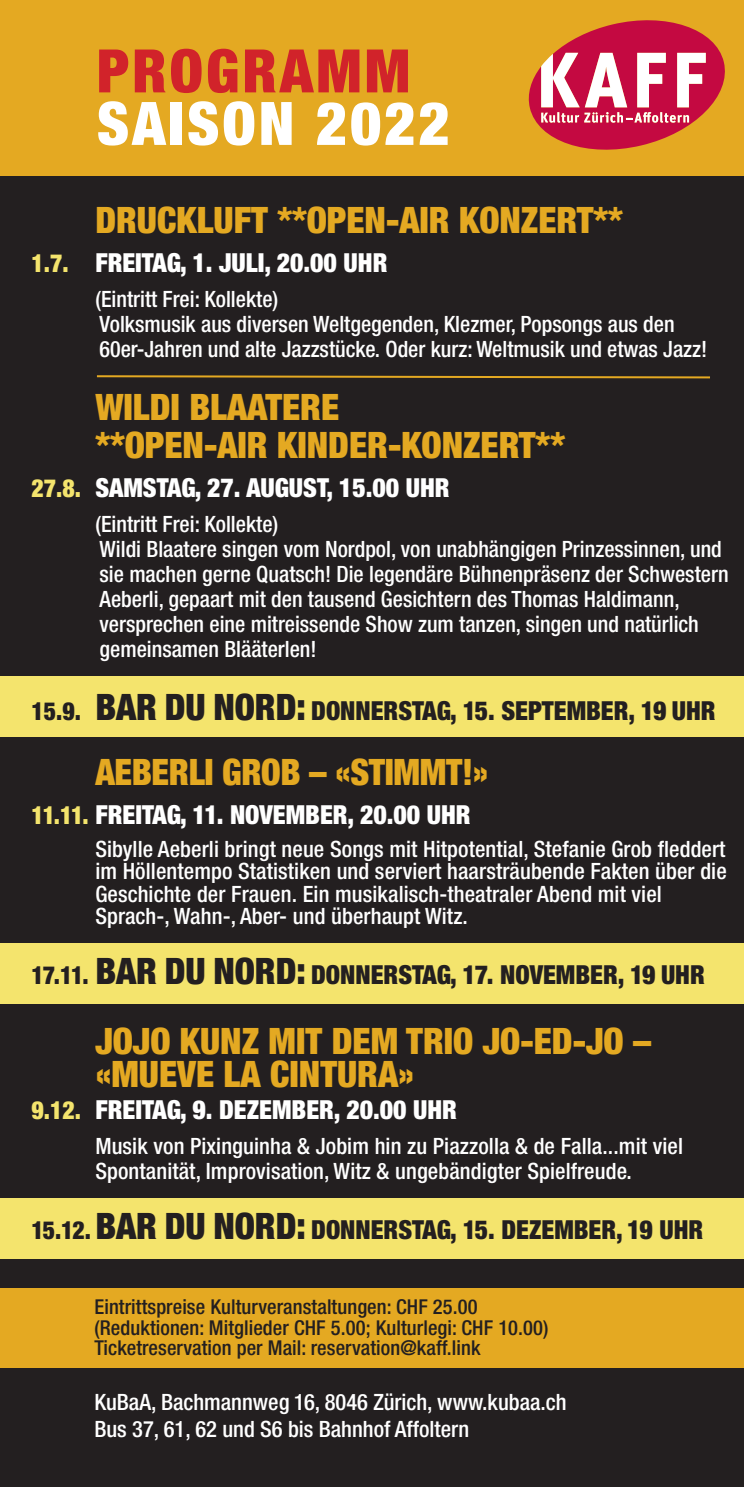
<style>
.page{position:relative;width:744px;height:1487px;background:#fff}
.page>*{position:absolute;margin:0;border:0;box-sizing:border-box;transform-origin:0 0}
.t1{font:900 condensed 60px "Helvetica Neue";letter-spacing:.05em;color:#fff}
.t2{font:900 condensed 60px "Helvetica Neue";letter-spacing:.05em;color:#d1232a}
.t3{font:900 condensed 36.25px/37.5px "Helvetica Neue";color:#e4a922}
.t4{font:900 condensed 26.25px "Helvetica Neue";color:#231f20}
.t5{font:900 condensed 26.25px "Helvetica Neue";color:#fff}
.t6{font:500 condensed 22.5px/25px "Helvetica Neue";color:#fff}
.t7{font:500 condensed 20.5px/20.5px "Helvetica Neue";letter-spacing:.005em;color:#231f20}
.s1{font-size:25px;color:#f4e46d}
.s2{font-size:25px}
.s3{font-size:36.25px}
</style>
<div class="page">
<div style="left:0;top:166px;width:744px;height:1320px;background:#231f20"></div>
<div style="left:0;top:676px;width:744px;height:61px;background:#f4e46d"></div>
<div style="left:0;top:943px;width:744px;height:60px;background:#f4e46d"></div>
<div style="left:0;top:1198px;width:744px;height:60px;background:#f4e46d"></div>
<div style="left:0;top:1288px;width:744px;height:79px;background:#e4a922"></div>
<svg style="left:96px;top:375px;width:614px;height:4px"></svg>
<div style="left:0;top:0;width:744px;height:176px;background:#e4a922"></div>
<svg style="left:529px;top:20px;width:196px;height:130px"></svg>
<h1 class="t2" style="left:97px;top:34px;width:315px">PROGRAMM</h1>
<h1 class="t1" style="left:97px;top:87px;width:354px">SAISON 2022</h1>
<h2 class="t3" style="left:95px;top:200px;width:529px">DRUCKLUFT **OPEN-AIR KONZERT**</h2>
<p class="t5" style="left:32px;top:253px;width:357px"><span class="s1">1.7.</span> FREITAG, 1. JULI, 20.00 UHR</p>
<p class="t6" style="left:95px;top:289px;width:613px">(Eintritt Frei: Kollekte)<br>Volksmusik aus diversen Weltgegenden, Klezmer, Popsongs aus den<br>60er-Jahren und alte Jazzstücke. Oder kurz: Weltmusik und etwas Jazz!</p>
<h2 class="t3" style="left:95px;top:388px;width:471px">WILDI BLAATERE<br>**OPEN-AIR KINDER-KONZERT**</h2>
<p class="t5" style="left:32px;top:478px;width:419px"><span class="s1">27.8.</span> SAMSTAG, 27. AUGUST, 15.00 UHR</p>
<p class="t6" style="left:95px;top:513px;width:635px">(Eintritt Frei: Kollekte)<br>Wildi Blaatere singen vom Nordpol, von unabhängigen Prinzessinnen, und sie machen gerne Quatsch! Die legendäre Bühnenpräsenz der Schwestern Aeberli, gepaart mit den tausend Gesichtern des Thomas Haldimann, versprechen eine mitreissende Show zum tanzen, singen und natürlich gemeinsamen Blääterlen!</p>
<p class="t4" style="left:32px;top:701px;width:685px"><span class="s2">15.9.</span> <span class="s3">BAR DU NORD:</span> DONNERSTAG, 15. SEPTEMBER, 19 UHR</p>
<h2 class="t3" style="left:95px;top:752px;width:394px">AEBERLI GROB – «STIMMT!»</h2>
<p class="t5" style="left:32px;top:805px;width:441px"><span class="s1">11.11.</span> FREITAG, 11. NOVEMBER, 20.00 UHR</p>
<p class="t6" style="left:95px;top:839px;width:633px;line-height:22.5px">Sibylle Aeberli bringt neue Songs mit Hitpotential, Stefanie Grob fleddert im Höllentempo Statistiken und serviert haarsträubende Fakten über die Geschichte der Frauen. Ein musikalisch-theatraler Abend mit viel Sprach-, Wahn-, Aber- und überhaupt Witz.</p>
<p class="t4" style="left:32px;top:965px;width:675px"><span class="s2">17.11.</span> <span class="s3">BAR DU NORD:</span> DONNERSTAG, 17. NOVEMBER, 19 UHR</p>
<h2 class="t3" style="left:95px;top:1024px;width:557px;line-height:32.5px">JOJO KUNZ MIT DEM TRIO JO-ED-JO – «MUEVE LA CINTURA»</h2>
<p class="t5" style="left:32px;top:1100px;width:427px"><span class="s1">9.12.</span> FREITAG, 9. DEZEMBER, 20.00 UHR</p>
<p class="t6" style="left:95px;top:1135px;width:589px">Musik von Pixinguinha &amp; Jobim hin zu Piazzolla &amp; de Falla...mit viel<br>Spontanität, Improvisation, Witz &amp; ungebändigter Spielfreude.</p>
<p class="t4" style="left:32px;top:1220px;width:673px"><span class="s2">15.12.</span> <span class="s3">BAR DU NORD:</span> DONNERSTAG, 15. DEZEMBER, 19 UHR</p>
<p class="t7" style="left:94px;top:1298px;width:455px">Eintrittspreise Kulturveranstaltungen: CHF 25.00 (Reduktionen: Mitglieder CHF 5.00; Kulturlegi: CHF 10.00)<br>Ticketreservation per Mail: reservation@kaff.link</p>
<p class="t6" style="left:94px;top:1389px;width:473px;line-height:27.5px">KuBaA, Bachmannweg 16, 8046 Zürich, www.kubaa.ch<br>Bus 37, 61, 62 und S6 bis Bahnhof Affoltern</p>
</div>
